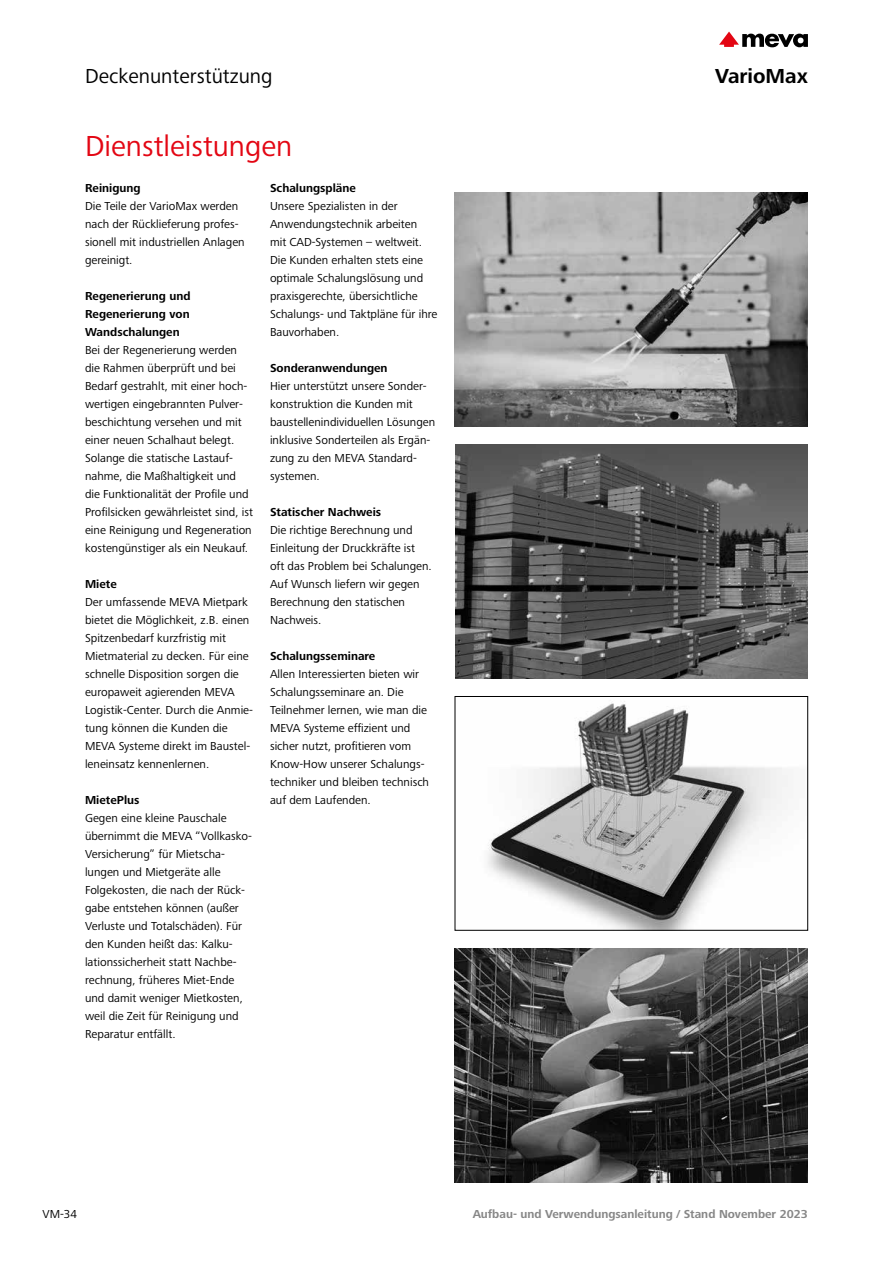
<style>
.page{position:relative;width:893px;height:1263px;background:#fff}
.page>*{position:absolute;margin:0;border:0;box-sizing:border-box;transform-origin:0 0}
.t1{font:30px "Frutiger Next LTW1 G";color:#e30613}
.t2{font:21px "Frutiger Next LTW1 G";color:#000}
.t3{font:700 21px "Frutiger Next LTW1 G";color:#000}
.t4{font:12px/18px "Frutiger Next LTW1 G";color:#000}
.t5{font:700 12px/18px "Frutiger Next LTW1 G";color:#000;text-align:justify}
.t6{font:700 12px "Frutiger Next LTW1 G";color:#878787}
</style>
<div class="page">
<svg style="left:719px;top:32px;width:89px;height:15px"></svg>
<img style="left:455px;top:192px;width:353px;height:234px">
<img style="left:455px;top:444px;width:353px;height:234px">
<img style="left:455px;top:948px;width:353px;height:234px">
<img style="left:487px;top:701px;width:301px;height:227px">
<div style="left:455px;top:696px;width:353px;height:234px;border:1px solid #000"></div>
<h2 class="t2" style="left:85px;top:64px;width:189px">Deckenunterstützung</h2>
<h2 class="t3" style="left:715px;top:64px;width:94px">VarioMax</h2>
<h1 class="t1" style="left:85px;top:129px;width:209px">Dienstleistungen</h1>
<p class="t5" style="left:85px;top:179px;width:57px">Reinigung</p>
<p class="t4" style="left:85px;top:197px;width:161px">Die Teile der VarioMax werden nach der Rücklieferung profes&shy;sionell mit industriellen Anlagen gereinigt.</p>
<p class="t5" style="left:85px;top:287px;width:107px">Regenerierung und Regenerierung von Wandschalungen</p>
<p class="t4" style="left:85px;top:341px;width:169px">Bei der Regenerierung werden die Rahmen überprüft und bei<br>Bedarf gestrahlt, mit einer hoch&shy;wertigen eingebrannten Pulver&shy;beschichtung versehen und mit einer neuen Schalhaut belegt.<br>Solange die statische Lastauf&shy;nahme, die Maßhaltigkeit und die Funktionalität der Profile und<br>Profilsicken gewährleistet sind, ist eine Reinigung und Regeneration kostengünstiger als ein Neukauf.</p>
<p class="t5" style="left:85px;top:575px;width:33px">Miete</p>
<p class="t4" style="left:85px;top:593px;width:169px">Der umfassende MEVA Mietpark bietet die Möglichkeit, z.B. einen<br>Spitzenbedarf kurzfristig mit<br>Mietmaterial zu decken. Für eine schnelle Disposition sorgen die europaweit agierenden MEVA<br>Logistik-Center. Durch die Anmie&shy;tung können die Kunden die<br>MEVA Systeme direkt im Baustel&shy;leneinsatz kennenlernen.</p>
<p class="t5" style="left:85px;top:791px;width:56px">MietePlus</p>
<p class="t4" style="left:85px;top:809px;width:168px">Gegen eine kleine Pauschale übernimmt die MEVA “Vollkasko-<br>Versicherung” für Mietscha&shy;lungen und Mietgeräte alle<br>Folgekosten, die nach der Rück&shy;gabe entstehen können (außer<br>Verluste und Totalschäden). Für den Kunden heißt das: Kalku&shy;lationssicherheit statt Nachbe&shy;rechnung, früheres Miet-Ende und damit weniger Mietkosten, weil die Zeit für Reinigung und<br>Reparatur entfällt.</p>
<p class="t5" style="left:270px;top:179px;width:87px">Schalungspläne</p>
<p class="t4" style="left:270px;top:197px;width:169px">Unsere Spezialisten in der<br>Anwendungstechnik arbeiten<br>mit CAD-Systemen – weltweit.<br>Die Kunden erhalten stets eine optimale Schalungslösung und praxisgerechte, übersichtliche<br>Schalungs- und Taktpläne für ihre<br>Bauvorhaben.</p>
<p class="t5" style="left:270px;top:359px;width:119px">Sonderanwendungen</p>
<p class="t4" style="left:270px;top:377px;width:167px">Hier unterstützt unsere Sonder&shy;konstruktion die Kunden mit baustellenindividuellen Lösungen inklusive Sonderteilen als Ergän&shy;zung zu den MEVA Standard&shy;systemen.</p>
<p class="t5" style="left:270px;top:503px;width:113px">Statischer Nachweis</p>
<p class="t4" style="left:270px;top:521px;width:163px">Die richtige Berechnung und<br>Einleitung der Druckkräfte ist oft das Problem bei Schalungen.<br>Auf Wunsch liefern wir gegen<br>Berechnung den statischen<br>Nachweis.</p>
<p class="t5" style="left:270px;top:647px;width:107px">Schalungsseminare</p>
<p class="t4" style="left:270px;top:665px;width:161px">Allen Interessierten bieten wir<br>Schalungsseminare an. Die<br>Teilnehmer lernen, wie man die<br>MEVA Systeme effizient und sicher nutzt, profitieren vom<br>Know-How unserer Schalungs&shy;techniker und bleiben technisch auf dem Laufenden.</p>
<p class="t4" style="left:43px;top:1205px;width:36px">VM-34</p>
<p class="t6" style="left:473px;top:1207px;width:337px">Aufbau- und Verwendungsanleitung / Stand November 2023</p>
</div>
